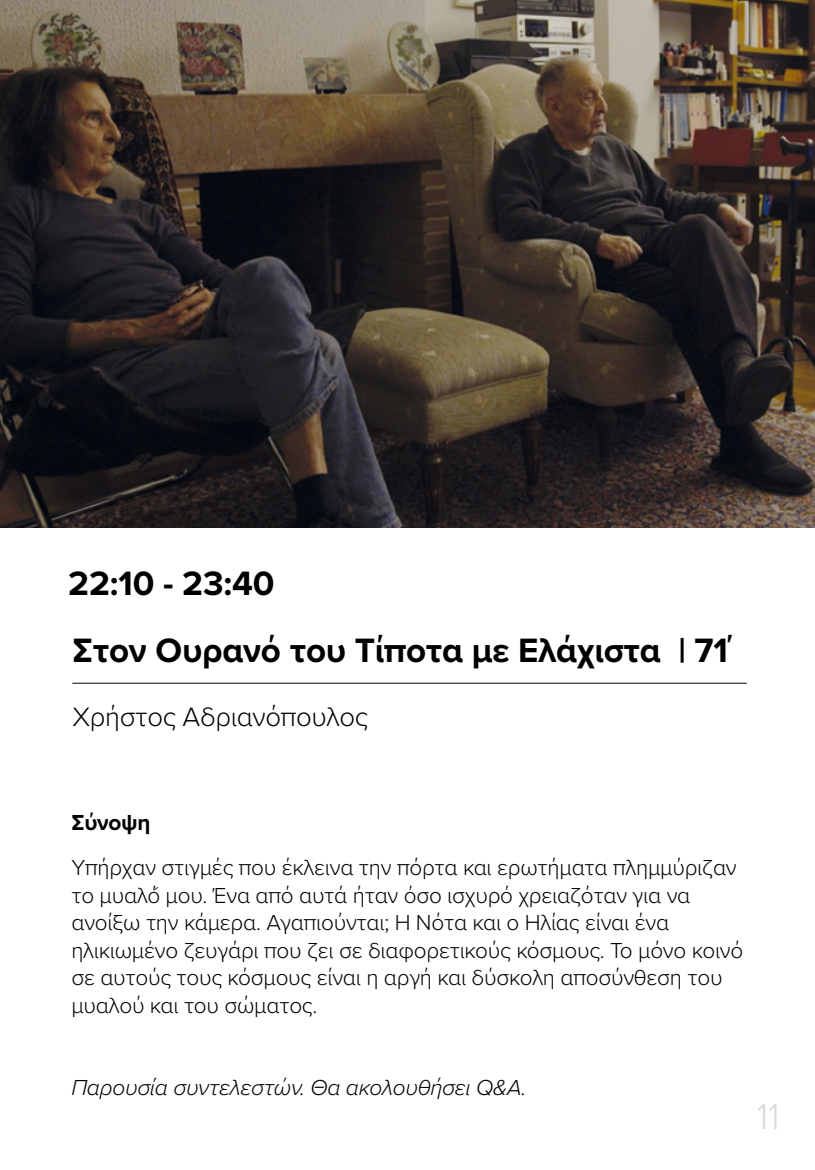
<style>
.page{position:relative;width:815px;height:1170px;background:#fff}
.page>*{position:absolute;margin:0;border:0;box-sizing:border-box;transform-origin:0 0}
.t1{font:300 37.5px "Proxima Nova";color:#dadada}
.t2{font:700 35px "Proxima Nova";letter-spacing:-.005em;color:#000}
.t3{font:300 27.5px "Proxima Nova";letter-spacing:-.01em;color:#000}
.t4{font:300 22.5px/27.5px "Proxima Nova";letter-spacing:-.01em;color:#000}
.t5{font:italic 300 22.5px "Proxima Nova";letter-spacing:-.01em;color:#000}
.t6{font:700 22.5px "Proxima Nova";letter-spacing:-.01em;color:#000}
</style>
<div class="page">
<hr style="left:72px;top:682px;width:675px;height:1px;background:#000">
<img style="left:0;top:0;width:815px;height:527px">
<h2 class="t2" style="left:68px;top:557px;width:208px">22:10 - 23:40</h2>
<h2 class="t2" style="left:72px;top:624px;width:662px">Στον Ουρανό του Τίποτα με Ελάχιστα | 71΄</h2>
<p class="t3" style="left:72px;top:696px;width:297px">Χρήστος Αδριανόπουλος</p>
<p class="t6" style="left:71px;top:805px;width:81px">Σύνοψη</p>
<p class="t4" style="left:71px;top:852px;width:674px">Υπήρχαν στιγμές που έκλεινα την πόρτα και ερωτήματα πλημμύριζαν το μυαλό́ μου. Ένα από αυτά ήταν όσο ισχυρό χρειαζόταν για να ανοίξω την κάμερα. Αγαπιούνται; H Νότα και ο Ηλίας είναι ένα ηλικιωμένο ζευγάρι που ζει σε διαφορετικούς κόσμους. Το μόνο κοινό σε αυτούς τους κόσμους είναι η αργή και δύσκολη αποσύνθεση του μυαλού και του σώματος.</p>
<p class="t5" style="left:71px;top:1070px;width:457px">Παρουσία συντελεστών. Θα ακολουθήσει Q&amp;A.</p>
<h1 class="t1" style="left:757px;top:1088px;width:24px">11</h1>
</div>
